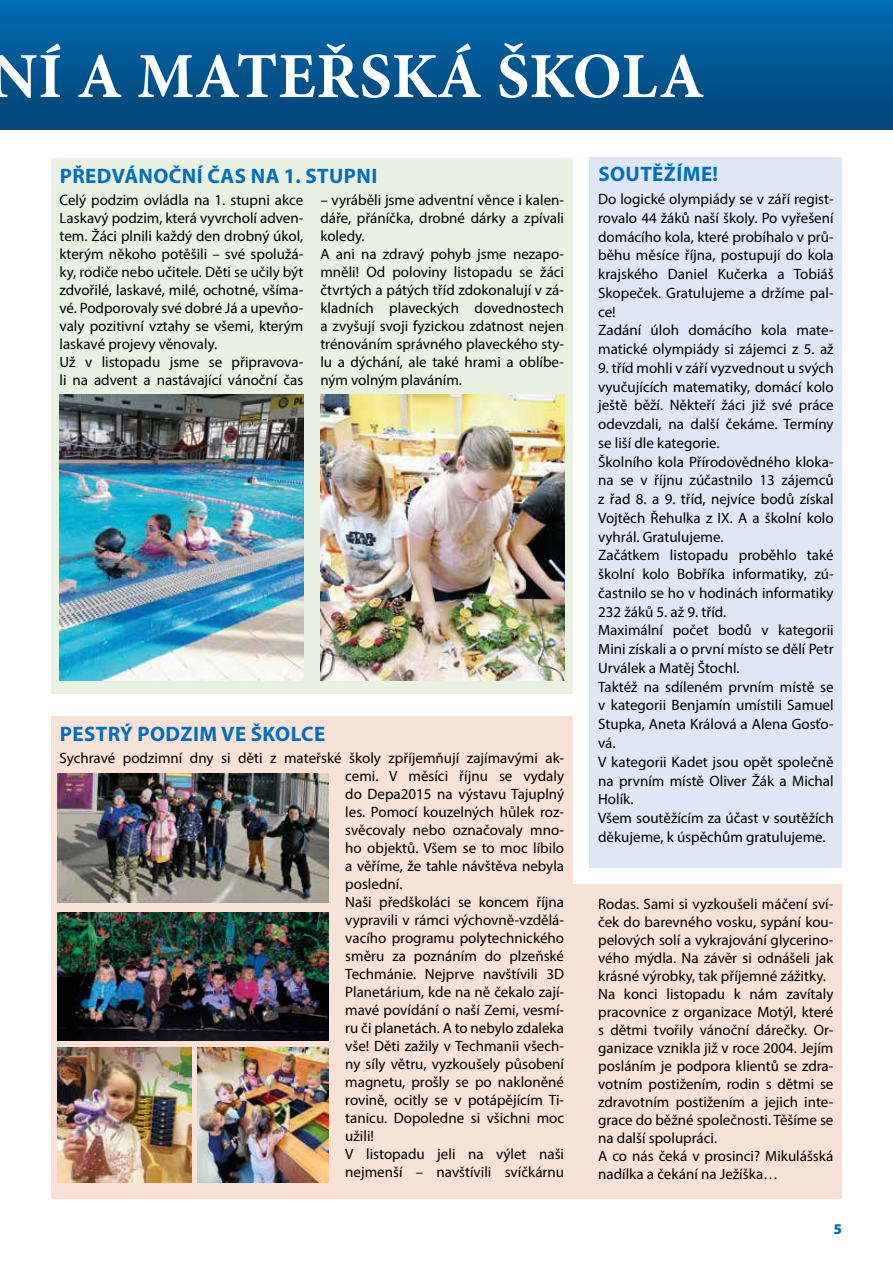
<style>
.page{position:relative;width:893px;height:1263px;background:#fff}
.page>*{position:absolute;margin:0;border:0;box-sizing:border-box;transform-origin:0 0}
.t1{font:700 64.35px "Minion Pro";letter-spacing:.005em;color:#fff}
.t2{font:700 21px "Myriad Pro";letter-spacing:.02em;color:#0070ba}
.t3{font:15px/18px "Myriad Pro";color:#000}
.t4{font:900 15px "Myriad Pro";color:#0070ba}
</style>
<div class="page">
<div style="left:564px;top:884px;width:278px;height:315px;background:#f8e1d7"></div>
<div style="left:0;top:0;width:893px;height:130px;background:linear-gradient(to bottom,#006cb3,#024375)"></div>
<div style="left:51px;top:159px;width:522px;height:535px;background:#e9f1e2"></div>
<div style="left:590px;top:157px;width:252px;height:710px;background:#dfe7f7"></div>
<img style="left:60px;top:395px;width:243px;height:286px">
<img style="left:320px;top:395px;width:244px;height:286px">
<div style="left:51px;top:716px;width:522px;height:483px;background:#f8e1d7"></div>
<img style="left:58px;top:1048px;width:133px;height:134px">
<img style="left:198px;top:1048px;width:130px;height:134px">
<img style="left:58px;top:912px;width:270px;height:129px">
<img style="left:58px;top:774px;width:270px;height:128px">
<h1 class="t1" style="left:-10px;top:31px;width:716px">NÍ A MATEŘSKÁ ŠKOLA</h1>
<h2 class="t2" style="left:60px;top:162px;width:319px">PŘEDVÁNOČNÍ ČAS NA 1. STUPNI</h2>
<p class="t3" style="left:60px;top:191px;width:245px">Celý podzim ovládla na 1. stupni akce Laskavý podzim, která vyvrcholí adven&shy;tem. Žáci plnili každý den drobný úkol, kterým někoho potěšili – své spolužá&shy;ky, rodiče nebo učitele. Děti se učily být zdvořilé, laskavé, milé, ochotné, všíma&shy;vé. Podporovaly své dobré Já a upevňo&shy;valy pozitivní vztahy se všemi, kterým laskavé projevy věnovaly.<br>Už v listopadu jsme se připravova&shy;li na advent a nastávající vánoční čas</p>
<p class="t3" style="left:320px;top:191px;width:245px">– vyráběli jsme adventní věnce i kalen&shy;dáře, přáníčka, drobné dárky a zpívali koledy.<br>A ani na zdravý pohyb jsme nezapo&shy;mněli! Od poloviny listopadu se žáci čtvrtých a pátých tříd zdokonalují v zá&shy;kladních plaveckých dovednostech a zvyšují svoji fyzickou zdatnost nejen trénováním správného plaveckého sty&shy;lu a dýchání, ale také hrami a oblíbe&shy;ným volným plaváním.</p>
<h2 class="t2" style="left:60px;top:720px;width:267px">PESTRÝ PODZIM VE ŠKOLCE</h2>
<p class="t3" style="left:345px;top:749px;width:220px;text-indent:-286px">Sychravé podzimní dny si děti z mateřské školy zpříjemňují zajímavými ak&shy;cemi. V měsíci říjnu se vydaly do Depa2015 na výstavu Tajuplný les. Pomocí kouzelných hůlek roz&shy;svěcovaly nebo označovaly mno&shy;ho objektů. Všem se to moc líbilo a věříme, že tahle návštěva nebyla poslední.<br>Naši předškoláci se koncem října vypravili v rámci výchovně-vzdělá&shy;vacího programu polytechnického směru za poznáním do plzeňské<br>Techmánie. Nejprve navštívili 3D<br>Planetárium, kde na ně čekalo zají&shy;mavé povídání o naší Zemi, vesmí&shy;ru či planetách. A to nebylo zdaleka vše! Děti zažily v Techmanii všech&shy;ny síly větru, vyzkoušely působení magnetu, prošly se po nakloněné rovině, ocitly se v potápějícím Ti&shy;tanicu. Dopoledne si všichni moc užili!<br>V listopadu jeli na výlet naši nejmenší – navštívili svíčkárnu</p>
<h2 class="t2" style="left:598px;top:160px;width:121px">SOUTĚŽÍME!</h2>
<p class="t3" style="left:598px;top:190px;width:237px;line-height:18.8px">Do logické olympiády se v září regist&shy;rovalo 44 žáků naší školy. Po vyřešení domácího kola, které probíhalo v prů&shy;běhu měsíce října, postupují do kola krajského Daniel Kučerka a Tobiáš<br>Skopeček. Gratulujeme a držíme pal&shy;ce!<br>Zadání úloh domácího kola mate&shy;matické olympiády si zájemci z 5. až</p>
<p class="t3" style="left:598px;top:358px;width:237px;line-height:18.8px">9. tříd mohli v září vyzvednout u svých vyučujících matematiky, domácí kolo ještě běží. Někteří žáci již své práce odevzdali, na další čekáme. Termíny se liší dle kategorie.<br>Školního kola Přírodovědného kloka&shy;na se v říjnu zúčastnilo 13 zájemců z řad 8. a 9. tříd, nejvíce bodů získal<br>Vojtěch Řehulka z IX. A a školní kolo vyhrál. Gratulujeme.<br>Začátkem listopadu proběhlo také školní kolo Bobříka informatiky, zú&shy;častnilo se ho v hodinách informatiky<br>232 žáků 5. až 9. tříd.<br>Maximální počet bodů v kategorii<br>Mini získali a o první místo se dělí Petr<br>Urválek a Matěj Štochl.<br>Taktéž na sdíleném prvním místě se v kategorii Benjamín umístili Samuel<br>Stupka, Aneta Králová a Alena Gosťo&shy;vá.<br>V kategorii Kadet jsou opět společně na prvním místě Oliver Žák a Michal<br>Holík.<br>Všem soutěžícím za účast v soutěžích děkujeme, k úspěchům gratulujeme.</p>
<p class="t3" style="left:598px;top:894px;width:237px">Rodas. Sami si vyzkoušeli máčení sví&shy;ček do barevného vosku, sypání kou&shy;pelových solí a vykrajování glycerino&shy;vého mýdla. Na závěr si odnášeli jak krásné výrobky, tak příjemné zážitky.<br>Na konci listopadu k nám zavítaly pracovnice z organizace Motýl, které s dětmi tvořily vánoční dárečky. Or&shy;ganizace vznikla již v roce 2004. Jejím posláním je podpora klientů se zdra&shy;votním postižením, rodin s dětmi se zdravotním postižením a jejich inte&shy;grace do běžné společnosti. Těšíme se na další spolupráci.<br>A co nás čeká v prosinci? Mikulášská nadílka a čekání na Ježíška…</p>
<p class="t4" style="left:834px;top:1220px;width:10px">5</p>
</div>
